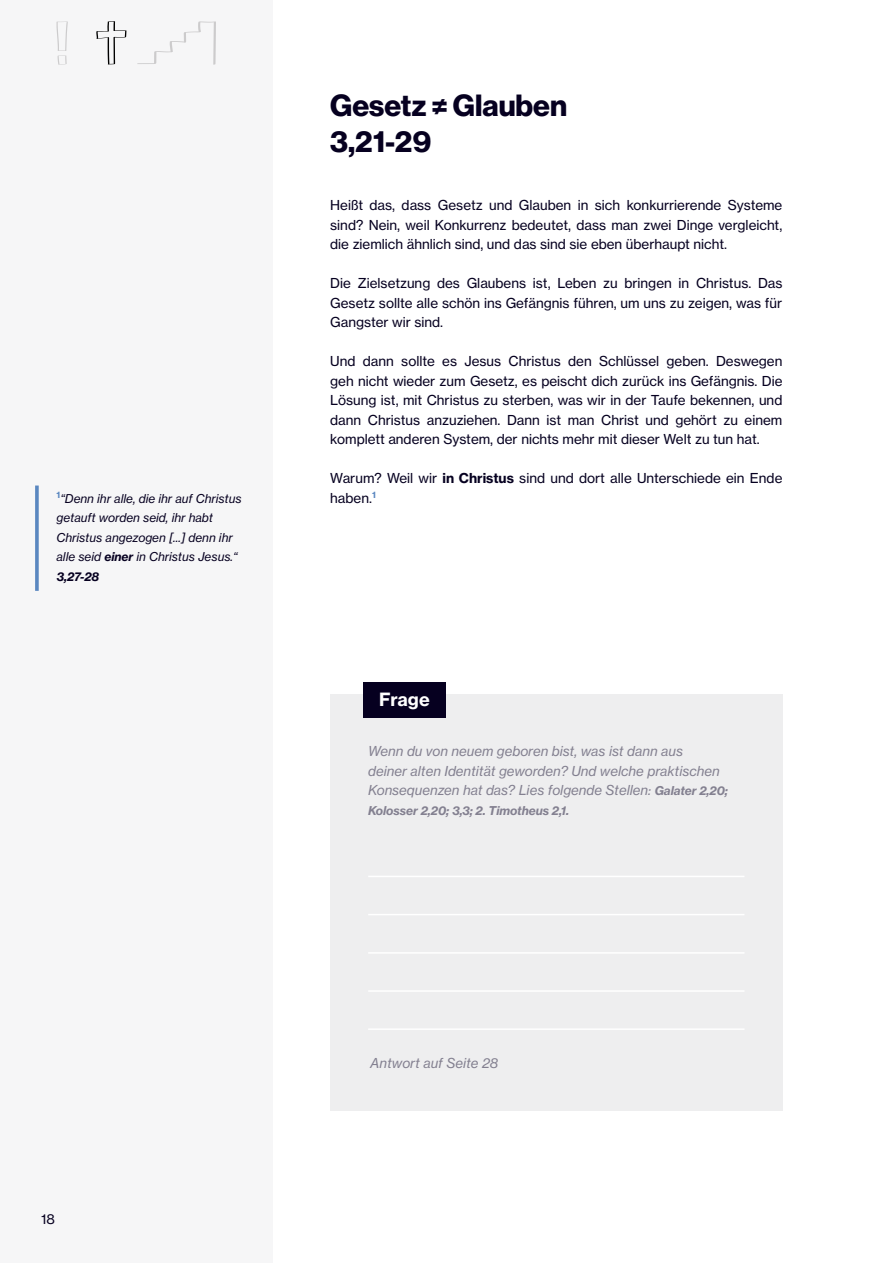
<style>
.page{position:relative;width:893px;height:1263px;background:#fff}
.page>*{position:absolute;margin:0;border:0;box-sizing:border-box;transform-origin:0 0}
.SecondHeadline{font:30px "N Haas Grotesk DS Pro 75 Bd";color:#060020}
.Question_Header{font:18px "N Haas Grotesk TX Pro 75 Bd";letter-spacing:-.005em;color:#fff}
.MainText{font:13.5px/19.5px "N Haas Grotesk TX Pro 55 Rg";color:#060020;text-align:justify}
.Question{font:13.5px/19.5px "N Haas Grotesk TX Pro 56 It";color:#838090}
.Side-Verses_with_blue_border_left{font:12px/19.5px "N Haas Grotesk TX Pro 56 It";color:#060020}
.Question-2{font:12px "N Haas Grotesk TX Pro 76 Bd It";color:#838090}
.Side-Verses_with_blue_border_left-2{font:8.7px "N Haas Grotesk TX Pro 75 Bd";color:#5a87c0}
.MainText-2{font:8.7px "N Haas Grotesk TX Pro 75 Bd";color:#5a87c0}
.s1{font-family:"N Haas Grotesk TX Pro 75 Bd"}
.s2{font-family:"N Haas Grotesk TX Pro 76 Bd It"}
.s3{font-family:"N Haas Grotesk TX Pro 76 Bd It";font-size:12px}
</style>
<div class="page">
<div style="left:0;top:0;width:272px;height:1263px;background:#f6f6f7"></div>
<svg style="left:35px;top:485px;width:4px;height:106px"></svg>
<div style="left:330px;top:694px;width:452px;height:417px;background:#eeeeef"></div>
<div style="left:363px;top:683px;width:83px;height:35px;background:#060020"></div>
<hr style="left:368px;top:952px;width:376px;height:2px;background:#fff">
<hr style="left:368px;top:990px;width:376px;height:2px;background:#fff">
<hr style="left:368px;top:1028px;width:376px;height:2px;background:#fff">
<hr style="left:368px;top:876px;width:376px;height:1px;background:#fff">
<hr style="left:368px;top:914px;width:376px;height:1px;background:#fff">
<svg style="left:56px;top:21px;width:12px;height:44px"></svg>
<svg style="left:96px;top:21px;width:30px;height:44px"></svg>
<svg style="left:137px;top:21px;width:79px;height:44px"></svg>
<p class="SecondHeadline" style="left:330px;top:88px;width:238px">Gesetz ≠ Glauben</p>
<p class="SecondHeadline" style="left:330px;top:124px;width:102px">3,21-29</p>
<p class="MainText" style="left:330px;top:195px;width:454px">Heißt das, dass Gesetz und Glauben in sich konkurrierende Systeme sind? Nein, weil Konkurrenz bedeutet, dass man zwei Dinge vergleicht, die ziemlich ähnlich sind, und das sind sie eben überhaupt nicht.</p>
<p class="MainText" style="left:330px;top:273px;width:454px">Die Zielsetzung des Glaubens ist, Leben zu bringen in Christus. Das Gesetz sollte alle schön ins Gefängnis führen, um uns zu zeigen, was für Gangster wir sind.</p>
<p class="MainText" style="left:330px;top:351px;width:454px">Und dann sollte es Jesus Christus den Schlüssel geben. Deswegen geh nicht wieder zum Gesetz, es peischt dich zurück ins Gefängnis. Die Lösung ist, mit Christus zu sterben, was wir in der Taufe bekennen, und dann Christus anzuziehen. Dann ist man Christ und gehört zu einem komplett anderen System, der nichts mehr mit dieser Welt zu tun hat.</p>
<p class="MainText" style="left:330px;top:468px;width:454px">Warum? Weil wir <span class="s1">in Christus</span> sind und dort alle Unterschiede ein Ende haben.</p>
<p class="Side-Verses_with_blue_border_left-2" style="left:56px;top:489px;width:5px">1</p>
<p class="MainText-2" style="left:372px;top:489px;width:5px">1</p>
<p class="Side-Verses_with_blue_border_left" style="left:56px;top:488px;width:187px;text-indent:4px">“Denn ihr alle, die ihr auf Christus getauft worden seid, ihr habt<br>Christus angezogen [...] denn ihr alle seid <span class="s2">einer</span> in Christus Jesus.“<br><span class="s2">3,27-28</span></p>
<p class="Question_Header" style="left:379px;top:687px;width:52px">Frage</p>
<p class="Question" style="left:368px;top:741px;width:361px">Wenn du von neuem geboren bist, was ist dann aus<br>deiner alten Identität geworden? Und welche praktischen<br>Konsequenzen hat das? Lies folgende Stellen: <span class="s3">Galater 2,20;</span></p>
<p class="Question-2" style="left:368px;top:803px;width:202px">Kolosser 2,20; 3,3; 2. Timotheus 2,1.</p>
<p class="MainText" style="left:41px;top:1209px;width:15px">18</p>
<p class="Question" style="left:370px;top:1053px;width:129px">Antwort auf Seite 28</p>
</div>
